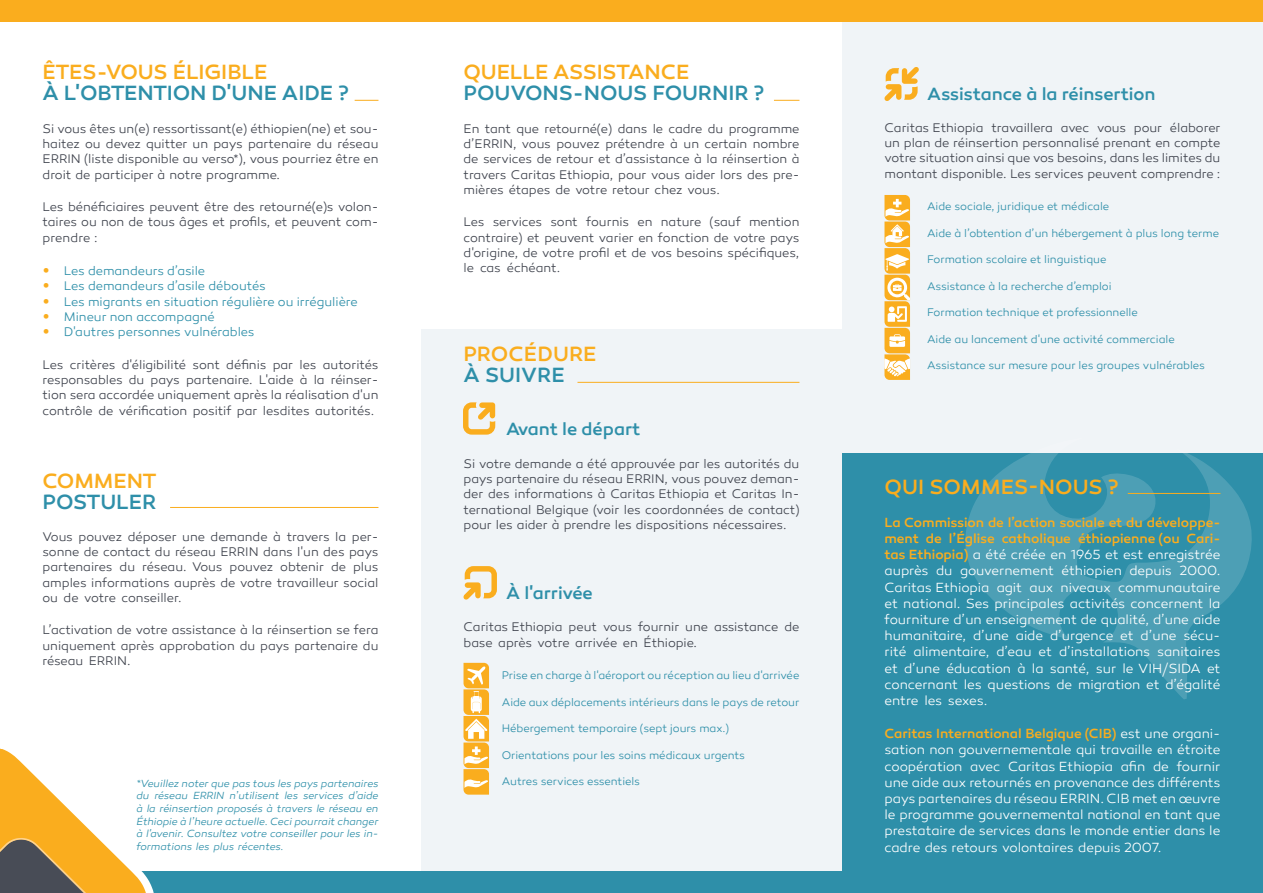
<style>
.page{position:relative;width:1263px;height:893px;background:#fff}
.page>*{position:absolute;margin:0;border:0;box-sizing:border-box;transform-origin:0 0}
.Heading{font:500 21px "Canaro";color:#faad1e}
.Heading-2{font:500 21px "Canaro";letter-spacing:-.01em;color:#2e8fa9}
.Subheading{font:500 18px "Canaro";letter-spacing:-.005em;color:#2e8fa9}
.t1{font:300 13.5px/16.2px "Canaro W00";letter-spacing:-.005em;color:#fff;text-align:justify}
.t2{font:300 12.75px/15.3px "Canaro W00";letter-spacing:-.005em;color:#40444e;text-align:justify}
.t3{font:300 12.75px "Canaro W00";letter-spacing:-.005em;color:#2e8fa9}
.t4{font:300 11.25px "Canaro W00";letter-spacing:-.005em;color:#2e8fa9}
.t5{font:italic 300 10.5px/12.6px "Canaro W00";letter-spacing:-.005em;color:#2e8fa9;text-align:justify}
.s1{font-family:"Calibri";font-weight:400;font-size:15px;color:#faad1e}
.s2{font-family:"Canaro";font-weight:500;color:#faad1e}
</style>
<div class="page">
<div style="left:842px;top:17px;width:421px;height:437px;background:#f0f4f7"></div>
<div style="left:421px;top:330px;width:421px;height:542px;background:#f0f4f7"></div>
<div style="left:0;top:0;width:1263px;height:21px;background:#faad1e"></div>
<svg style="left:355px;top:100px;width:23px;height:1px"></svg>
<svg style="left:774px;top:100px;width:25px;height:1px"></svg>
<hr style="left:170px;top:507px;width:208px;height:1px;background:#faad1e">
<svg style="left:463px;top:402px;width:32px;height:33px"></svg>
<svg style="left:463px;top:566px;width:34px;height:34px"></svg>
<svg style="left:463px;top:663px;width:26px;height:132px"></svg>
<svg style="left:884px;top:67px;width:35px;height:34px"></svg>
<svg style="left:884px;top:195px;width:26px;height:185px"></svg>
<div style="left:0;top:872px;width:1263px;height:21px;background:#2e8fa9"></div>
<hr style="left:577px;top:382px;width:222px;height:1px;background:#faad1e">
<div style="left:842px;top:454px;width:421px;height:439px;background:#2e8fa9"></div>
<svg style="left:961px;top:453px;width:292px;height:246px"></svg>
<hr style="left:1128px;top:493px;width:92px;height:1px;background:#faad1e">
<svg style="left:0;top:748px;width:159px;height:145px"></svg>
<p class="Heading" style="left:43px;top:60px;width:226px">ÊTES-VOUS ÉLIGIBLE</p>
<p class="Heading-2" style="left:43px;top:81px;width:308px">À L'OBTENTION D'UNE AIDE ?</p>
<p class="t2" style="left:43px;top:121px;width:337px">Si vous êtes un(e) ressortissant(e) éthiopien(ne) et sou&shy;haitez ou devez quitter un pays partenaire du réseau ERRIN (liste disponible au verso*), vous pourriez être en droit de participer à notre programme.</p>
<p class="t2" style="left:43px;top:199px;width:337px">Les bénéficiaires peuvent être des retourné(e)s volon&shy;taires ou non de tous âges et profils, et peuvent com&shy;prendre :</p>
<p class="t3" style="left:43px;top:263px;width:164px"><span class="s1">•</span> Les demandeurs d’asile</p>
<p class="t3" style="left:43px;top:279px;width:225px"><span class="s1">•</span> Les demandeurs d’asile déboutés</p>
<p class="t3" style="left:43px;top:294px;width:317px"><span class="s1">•</span> Les migrants en situation régulière ou irrégulière</p>
<p class="t3" style="left:43px;top:309px;width:174px"><span class="s1">•</span> Mineur non accompagné</p>
<p class="t3" style="left:43px;top:325px;width:214px"><span class="s1">•</span> D'autres personnes vulnérables</p>
<p class="t2" style="left:43px;top:357px;width:337px">Les critères d'éligibilité sont définis par les autorités responsables du pays partenaire. L'aide à la réinser&shy;tion sera accordée uniquement après la réalisation d'un contrôle de vérification positif par lesdites autorités.</p>
<p class="Heading" style="left:43px;top:468px;width:116px">COMMENT</p>
<p class="Heading-2" style="left:43px;top:489px;width:115px">POSTULER</p>
<p class="t2" style="left:43px;top:529px;width:337px">Vous pouvez déposer une demande à travers la per&shy;sonne de contact du réseau ERRIN dans l'un des pays partenaires du réseau. Vous pouvez obtenir de plus amples informations auprès de votre travailleur social ou de votre conseiller.</p>
<p class="t2" style="left:43px;top:623px;width:337px">L’activation de votre assistance à la réinsertion se fera uniquement après approbation du pays partenaire du réseau ERRIN.</p>
<p class="t5" style="left:136px;top:777px;width:243px">*Veuillez noter que pas tous les pays partenaires du réseau ERRIN n’utilisent les services d’aide à la réinsertion proposés à travers le réseau en Éthiopie à l’heure actuelle. Ceci pourrait changer à l'avenir. Consultez votre conseiller pour les in&shy;formations les plus récentes.</p>
<p class="Heading" style="left:463px;top:60px;width:227px">QUELLE ASSISTANCE</p>
<p class="Heading-2" style="left:463px;top:81px;width:302px">POUVONS-NOUS FOURNIR ?</p>
<p class="t2" style="left:463px;top:121px;width:337px">En tant que retourné(e) dans le cadre du programme d’ERRIN, vous pouvez prétendre à un certain nombre de services de retour et d’assistance à la réinsertion à travers Caritas Ethiopia, pour vous aider lors des pre&shy;mières étapes de votre retour chez vous.</p>
<p class="t2" style="left:463px;top:215px;width:337px">Les services sont fournis en nature (sauf mention contraire) et peuvent varier en fonction de votre pays d'origine, de votre profil et de vos besoins spécifiques, le cas échéant.</p>
<p class="Heading" style="left:463px;top:342px;width:135px">PROCÉDURE</p>
<p class="Heading-2" style="left:463px;top:363px;width:103px">À SUIVRE</p>
<p class="Subheading" style="left:506px;top:419px;width:136px">Avant le départ</p>
<p class="t2" style="left:463px;top:456px;width:337px">Si votre demande a été approuvée par les autorités du pays partenaire du réseau ERRIN, vous pouvez deman&shy;der des informations à Caritas Ethiopia et Caritas In&shy;ternational Belgique (voir les coordonnées de contact) pour les aider à prendre les dispositions nécessaires.</p>
<p class="Subheading" style="left:506px;top:582px;width:88px">À l'arrivée</p>
<p class="t2" style="left:463px;top:619px;width:337px">Caritas Ethiopia peut vous fournir une assistance de base après votre arrivée en Éthiopie.</p>
<p class="t4" style="left:502px;top:669px;width:299px">Prise en charge à l'aéroport ou réception au lieu d'arrivée</p>
<p class="t4" style="left:502px;top:695px;width:299px">Aide aux déplacements intérieurs dans le pays de retour</p>
<p class="t4" style="left:502px;top:722px;width:229px">Hébergement temporaire (sept jours max.)</p>
<p class="t4" style="left:502px;top:748px;width:245px">Orientations pour les soins médicaux urgents</p>
<p class="t4" style="left:502px;top:775px;width:140px">Autres services essentiels</p>
<p class="Subheading" style="left:927px;top:83px;width:230px">Assistance à la réinsertion</p>
<p class="t2" style="left:884px;top:120px;width:337px">Caritas Ethiopia travaillera avec vous pour élaborer un plan de réinsertion personnalisé prenant en compte votre situation ainsi que vos besoins, dans les limites du montant disponible. Les services peuvent comprendre :</p>
<p class="t4" style="left:927px;top:200px;width:184px">Aide sociale, juridique et médicale</p>
<p class="t4" style="left:927px;top:227px;width:293px">Aide à l’obtention d’un hébergement à plus long terme</p>
<p class="t4" style="left:927px;top:253px;width:181px">Formation scolaire et linguistique</p>
<p class="t4" style="left:927px;top:279px;width:186px">Assistance à la recherche d’emploi</p>
<p class="t4" style="left:927px;top:306px;width:212px">Formation technique et professionnelle</p>
<p class="t4" style="left:927px;top:332px;width:249px">Aide au lancement d'une activité commerciale</p>
<p class="t4" style="left:927px;top:359px;width:279px">Assistance sur mesure pour les groupes vulnérables</p>
<p class="Heading" style="left:884px;top:474px;width:235px">QUI SOMMES-NOUS ?</p>
<p class="t1" style="left:884px;top:514px;width:337px"><span class="s2">La Commission de l’action sociale et du développe&shy;ment de l’Église catholique éthiopienne (ou Cari&shy;tas Ethiopia)</span> a été créée en 1965 et est enregistrée auprès du gouvernement éthiopien depuis 2000.<br>Caritas Ethiopia agit aux niveaux communautaire et national. Ses principales activités concernent la fourniture d’un enseignement de qualité, d’une aide humanitaire, d’une aide d’urgence et d’une sécu&shy;rité alimentaire, d’eau et d’installations sanitaires et d’une éducation à la santé, sur le VIH/SIDA et concernant les questions de migration et d’égalité entre les sexes.</p>
<p class="t1" style="left:884px;top:726px;width:337px"><span class="s2">Caritas International Belgique (CIB)</span> est une organi&shy;sation non gouvernementale qui travaille en étroite coopération avec Caritas Ethiopia afin de fournir une aide aux retournés en provenance des différents pays partenaires du réseau ERRIN. CIB met en œuvre le programme gouvernemental national en tant que prestataire de services dans le monde entier dans le cadre des retours volontaires depuis 2007.</p>
</div>
